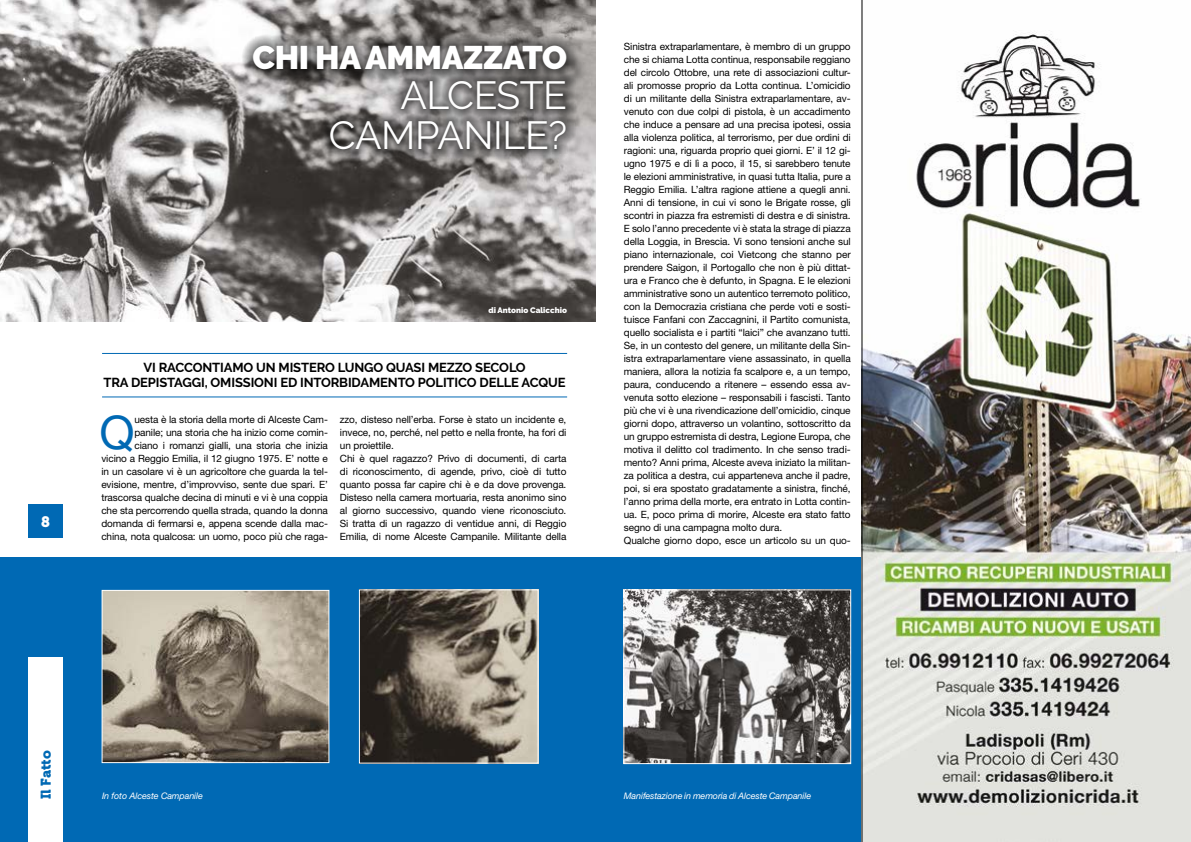
<style>
.page{position:relative;width:1191px;height:842px;background:#fff}
.page>*{position:absolute;margin:0;border:0;box-sizing:border-box;transform-origin:0 0}
.t1{font:46.4px "Helvetica Neue LT Std";color:#0069b4}
.t2{font:39.2px/40px "Raleway";letter-spacing:-.01em;color:#fff;text-align:right}
.t3{font:900 32.6px "Raleway";letter-spacing:-.01em;color:#fff}
.t4{font:15px "Museo 900";color:#fff}
.t5{font:14px "Museo 900";color:#0069b4}
.t6{font:700 13px/15px "Raleway";letter-spacing:-.01em;color:#000;text-align:center}
.t7{font:10px/13px "Helvetica Neue LT Std";letter-spacing:-.01em;color:#000}
.t8{font:italic 9px "Helvetica Neue LT Std";letter-spacing:-.01em;color:#fff}
.t9{font:900 8px "Raleway";color:#fff}
</style>
<div class="page">
<div style="left:0;top:558px;width:867px;height:284px;background:#0069b4"></div>
<img style="left:0;top:0;width:595px;height:322px">
<div style="left:28px;top:505px;width:35px;height:33px;background:#0069b4"></div>
<div style="left:261px;top:54px;width:325px;height:115px;background:#000;opacity:.25"></div>
<svg style="left:242px;top:34px;width:336px;height:127px;background:#757371"></svg>
<div style="left:28px;top:658px;width:35px;height:184px;background:#fff"></div>
<hr style="left:102px;top:353px;width:465px;height:1px;background:#0069b4">
<hr style="left:102px;top:396px;width:465px;height:1px;background:#0069b4">
<img style="left:104px;top:592px;width:223px;height:169px">
<div style="left:102px;top:590px;width:227px;height:173px;border:1px solid #fff"></div>
<img style="left:361px;top:591px;width:175px;height:171px">
<div style="left:359px;top:589px;width:179px;height:175px;border:1px solid #fff"></div>
<img style="left:625px;top:591px;width:224px;height:171px">
<div style="left:623px;top:589px;width:228px;height:175px;border:1px solid #fff"></div>
<img style="left:861px;top:0;width:330px;height:842px">
<h3 class="t3" style="left:252px;top:38px;width:316px">CHI HA AMMAZZATO</h3>
<h2 class="t2" style="left:329px;top:75px;width:240px">ALCESTE<br>CAMPANILE?</h2>
<h3 class="t4" style="left:41px;top:513px;width:10px">8</h3>
<p class="t9" style="left:488px;top:305px;width:80px">di Antonio Calicchio</p>
<h3 class="t6" style="left:104px;top:360px;width:463px">VI RACCONTIAMO UN MISTERO LUNGO QUASI MEZZO SECOLO<br>TRA DEPISTAGGI, OMISSIONI ED INTORBIDAMENTO POLITICO DELLE ACQUE</h3>
<h1 class="t1" style="left:100px;top:405px;width:37px">Q</h1>
<p class="t7" style="left:101px;top:413px;width:228px;text-align:right">uesta è la storia della morte di Alceste Cam-<br>panile; una storia che ha inizio come comin-<br>ciano i romanzi gialli, una storia che inizia<br>vicino a Reggio Emilia, il 12 giugno 1975. E’ notte e in un casolare vi è un agricoltore che guarda la tel&shy;evisione, mentre, d’improvviso, sente due spari. E’ trascorsa qualche decina di minuti e vi è una coppia che sta percorrendo quella strada, quando la donna domanda di fermarsi e, appena scende dalla mac&shy;china, nota qualcosa: un uomo, poco più che raga-</p>
<p class="t7" style="left:340px;top:413px;width:228px">zzo, disteso nell’erba. Forse è stato un incidente e, invece, no, perché, nel petto e nella fronte, ha fori di un proiettile.<br>Chi è quel ragazzo? Privo di documenti, di carta di riconoscimento, di agende, privo, cioè di tutto quanto possa far capire chi è e da dove provenga.<br>Disteso nella camera mortuaria, resta anonimo sino al giorno successivo, quando viene riconosciuto.<br>Si tratta di un ragazzo di ventidue anni, di Reggio Emilia, di nome Alceste Campanile. Militante della</p>
<p class="t7" style="left:624px;top:39px;width:228px">Sinistra extraparlamentare, è membro di un gruppo che si chiama Lotta continua, responsabile reggiano del circolo Ottobre, una rete di associazioni cultur&shy;ali promosse proprio da Lotta continua. L’omicidio di un militante della Sinistra extraparlamentare, av&shy;venuto con due colpi di pistola, è un accadimento che induce a pensare ad una precisa ipotesi, ossia alla violenza politica, al terrorismo, per due ordini di ragioni: una, riguarda proprio quei giorni. E’ il 12 gi&shy;ugno 1975 e di lì a poco, il 15, si sarebbero tenute le elezioni amministrative, in quasi tutta Italia, pure a Reggio Emilia. L’altra ragione attiene a quegli anni.<br>Anni di tensione, in cui vi sono le Brigate rosse, gli scontri in piazza fra estremisti di destra e di sinistra.<br>E solo l’anno precedente vi è stata la strage di piazza della Loggia, in Brescia. Vi sono tensioni anche sul piano internazionale, coi Vietcong che stanno per prendere Saigon, il Portogallo che non è più dittat&shy;ura e Franco che è defunto, in Spagna. E le elezioni amministrative sono un autentico terremoto politico, con la Democrazia cristiana che perde voti e sosti&shy;tuisce Fanfani con Zaccagnini, il Partito comunista, quello socialista e i partiti “laici” che avanzano tutti.<br>Se, in un contesto del genere, un militante della Sin&shy;istra extraparlamentare viene assassinato, in quella maniera, allora la notizia fa scalpore e, a un tempo, paura, conducendo a ritenere – essendo essa av&shy;venuta sotto elezione – responsabili i fascisti. Tanto più che vi è una rivendicazione dell’omicidio, cinque giorni dopo, attraverso un volantino, sottoscritto da un gruppo estremista di destra, Legione Europa, che motiva il delitto col tradimento. In che senso tradi&shy;mento? Anni prima, Alceste aveva iniziato la militan&shy;za politica a destra, cui apparteneva anche il padre, poi, si era spostato gradatamente a sinistra, finché, l’anno prima della morte, era entrato in Lotta contin&shy;ua. E, poco prima di morire, Alceste era stato fatto segno di una campagna molto dura.<br>Qualche giorno dopo, esce un articolo su un quo-</p>
<h3 class="t5" style="left:38px;top:799px;width:51px;rotate:-90deg">Il Fatto</h3>
<p class="t8" style="left:102px;top:791px;width:102px">In foto Alceste Campanile</p>
<p class="t8" style="left:624px;top:791px;width:189px">Manifestazione in memoria di Alceste Campanile</p>
</div>
